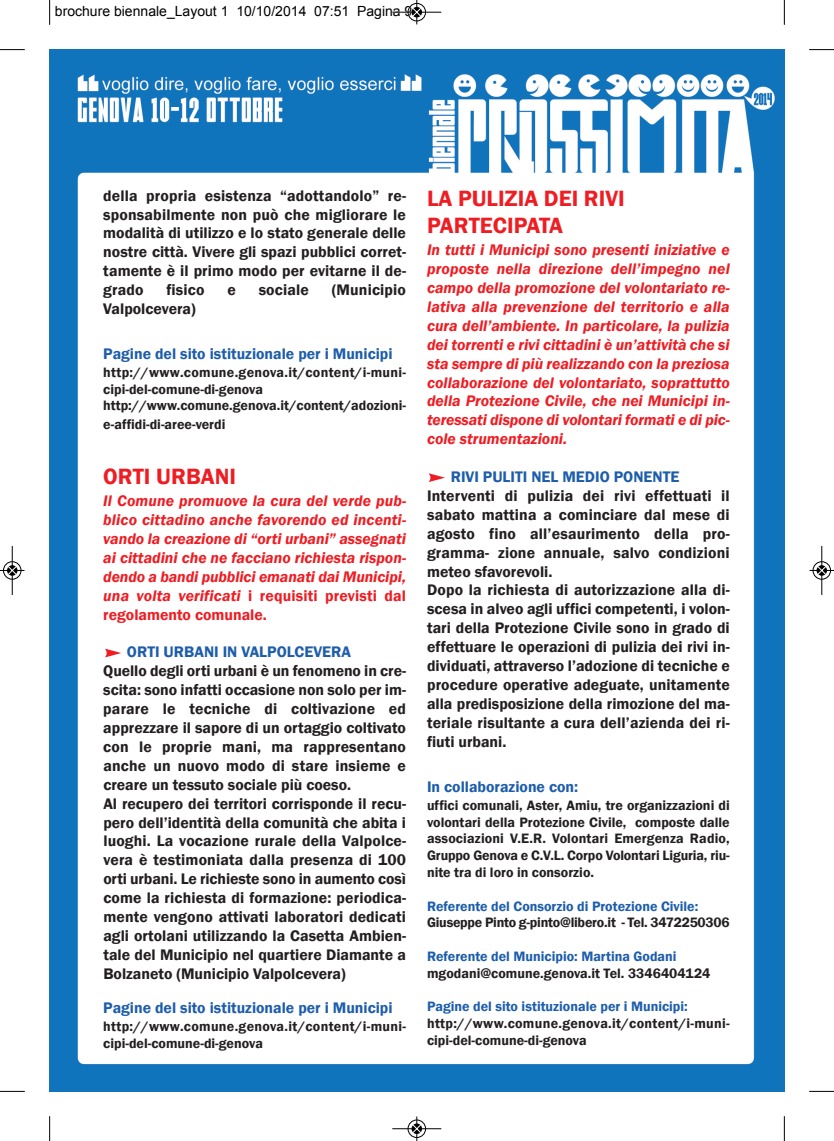
<style>
.page{position:relative;width:834px;height:1141px;background:#fff}
.page>*{position:absolute;margin:0;border:0;box-sizing:border-box;transform-origin:0 0}
.t1{font:600 22.75px/27.3px "Franklin Gothic";color:#ee1d23}
.t2{font:600 15.75px/18.9px "Franklin Gothic";color:#231f20}
.t3{font:italic 600 15.75px/18.9px "Franklin Gothic";letter-spacing:-.005em;color:#ee1d23;text-align:justify}
.t4{font:600 15.75px "Franklin Gothic";color:#1d5dab}
.t5{font:600 14px/16.8px "Franklin Gothic";color:#231f20}
.t6{font:600 14px/16.8px "Franklin Gothic";letter-spacing:.02em;color:#231f20}
.t7{font:600 14px "Franklin Gothic";color:#1d5dab}
.t8{font:14px "Arial";color:#000}
.s1{font-style:normal}
</style>
<div class="page">
<img style="left:50px;top:50px;width:734px;height:1041px">
<svg style="left:105px;top:649px;width:16px;height:8px"></svg>
<svg style="left:429px;top:473px;width:16px;height:9px"></svg>
<svg style="left:49px;top:0;width:1px;height:25px"></svg>
<svg style="left:0;top:49px;width:25px;height:1px"></svg>
<svg style="left:783px;top:0;width:1px;height:25px"></svg>
<svg style="left:809px;top:49px;width:24px;height:1px"></svg>
<svg style="left:49px;top:1116px;width:1px;height:25px"></svg>
<svg style="left:0;top:1091px;width:25px;height:1px"></svg>
<svg style="left:783px;top:1116px;width:1px;height:25px"></svg>
<svg style="left:809px;top:1091px;width:24px;height:1px"></svg>
<div style="left:407px;top:3px;width:19px;height:19px;border:1px solid #fff;border-radius:50%"></div>
<hr style="left:392px;top:12px;width:49px;height:1px;background:#000">
<div style="left:408px;top:3px;width:17px;height:18px;border:1px solid #000;border-radius:50%"></div>
<svg style="left:412px;top:0;width:9px;height:24px"></svg>
<div style="left:407px;top:1119px;width:19px;height:19px;border:1px solid #fff;border-radius:50%"></div>
<hr style="left:392px;top:1128px;width:49px;height:1px;background:#000">
<div style="left:408px;top:1120px;width:17px;height:18px;border:1px solid #000;border-radius:50%"></div>
<svg style="left:412px;top:1116px;width:9px;height:25px"></svg>
<div style="left:3px;top:561px;width:19px;height:19px;border:1px solid #fff;border-radius:50%"></div>
<hr style="left:12px;top:546px;width:1px;height:49px;background:#000">
<div style="left:3px;top:561px;width:18px;height:18px;border:1px solid #000;border-radius:50%"></div>
<svg style="left:0;top:566px;width:24px;height:9px"></svg>
<div style="left:812px;top:561px;width:19px;height:19px;border:1px solid #fff;border-radius:50%"></div>
<hr style="left:821px;top:546px;width:1px;height:49px;background:#000">
<div style="left:812px;top:561px;width:18px;height:18px;border:1px solid #000;border-radius:50%"></div>
<svg style="left:809px;top:566px;width:24px;height:9px"></svg>
<p class="t8" style="left:55px;top:3px;width:359px">brochure biennale_Layout 1 10/10/2014 07:51 Pagina 9</p>
<p class="t2" style="left:103px;top:186px;width:304px;text-align:justify">della propria esistenza “adottandolo” re&shy;sponsabilmente non può che migliorare le modalità di utilizzo e lo stato generale delle nostre città. Vivere gli spazi pubblici corret&shy;tamente è il primo modo per evitarne il de&shy;grado</p>
<p class="t2" style="left:166px;top:280px;width:40px">fisico</p>
<p class="t2" style="left:227px;top:280px;width:10px">e</p>
<p class="t2" style="left:258px;top:280px;width:52px">sociale</p>
<p class="t2" style="left:331px;top:280px;width:76px">(Municipio</p>
<p class="t2" style="left:103px;top:299px;width:94px">Valpolcevera)</p>
<p class="t4" style="left:103px;top:345px;width:291px">Pagine del sito istituzionale per i Municipi</p>
<p class="t5" style="left:103px;top:363px;width:304px">http://www.comune.genova.it/content/i-muni&shy;cipi-del-comune-di-genova http://www.comune.genova.it/content/adozioni&shy;e-affidi-di-aree-verdi</p>
<h1 class="t1" style="left:103px;top:462px;width:134px">ORTI URBANI</h1>
<p class="t3" style="left:103px;top:491px;width:304px">Il Comune promuove la cura del verde pub&shy;blico cittadino anche favorendo ed incenti&shy;vando la creazione di “orti urbani” assegnati ai cittadini che ne facciano richiesta rispon&shy;dendo a bandi pubblici emanati dai Municipi, una volta verificati <span class="s1">i requisiti previsti dal regolamento comunale.</span></p>
<p class="t4" style="left:127px;top:643px;width:226px">ORTI URBANI IN VALPOLCEVERA</p>
<p class="t2" style="left:103px;top:661px;width:304px">Quello degli orti urbani è un fenomeno in cre&shy;scita: sono infatti occasione non solo per im&shy;parare le tecniche di coltivazione ed apprezzare il sapore di un ortaggio coltivato con le proprie mani, ma rappresentano anche un nuovo modo di stare insieme e creare un tessuto sociale più coeso.<br>Al recupero dei territori corrisponde il recu&shy;pero dell’identità della comunità che abita i luoghi. La vocazione rurale della Valpolce&shy;vera è testimoniata dalla presenza di 100 orti urbani. Le richieste sono in aumento così come la richiesta di formazione: periodica&shy;mente vengono attivati laboratori dedicati agli ortolani utilizzando la Casetta Ambien&shy;tale del Municipio nel quartiere Diamante a Bolzaneto (Municipio Valpolcevera)</p>
<p class="t4" style="left:103px;top:999px;width:291px">Pagine del sito istituzionale per i Municipi</p>
<p class="t6" style="left:103px;top:1018px;width:304px">http://www.comune.genova.it/content/i-muni&shy;cipi-del-comune-di-genova</p>
<h1 class="t1" style="left:427px;top:184px;width:199px">LA PULIZIA DEI RIVI<br>PARTECIPATA</h1>
<p class="t3" style="left:427px;top:240px;width:304px">In tutti i Municipi sono presenti iniziative e proposte nella direzione dell’impegno nel campo della promozione del volontariato re&shy;lativa alla prevenzione del territorio e alla cura dell’ambiente. In particolare, la pulizia dei torrenti e rivi cittadini è un’attività che si sta sempre di più realizzando con la preziosa collaborazione del volontariato, soprattutto della Protezione Civile, che nei Municipi in&shy;teressati dispone di volontari formati e di pic&shy;cole strumentazioni.</p>
<p class="t4" style="left:450px;top:468px;width:230px">RIVI PULITI NEL MEDIO PONENTE</p>
<p class="t2" style="left:427px;top:486px;width:304px">Interventi di pulizia dei rivi effettuati il sabato mattina a cominciare dal mese di agosto fino all’esaurimento della pro&shy;gramma- zione annuale, salvo condizioni meteo sfavorevoli.<br>Dopo la richiesta di autorizzazione alla di&shy;scesa in alveo agli uffici competenti, i volon&shy;tari della Protezione Civile sono in grado di effettuare le operazioni di pulizia dei rivi in&shy;dividuati, attraverso l’adozione di tecniche e procedure operative adeguate, unitamente alla predisposizione della rimozione del ma&shy;teriale risultante a cura dell’azienda dei ri&shy;fiuti urbani.</p>
<p class="t4" style="left:427px;top:778px;width:153px">In collaborazione con:</p>
<p class="t5" style="left:427px;top:797px;width:304px;text-align:justify">uffici comunali, Aster, Amiu, tre organizzazioni di volontari della Protezione Civile, composte dalle associazioni V.E.R. Volontari Emergenza Radio, Gruppo Genova e C.V.L. Corpo Volontari Liguria, riu&shy;nite tra di loro in consorzio.</p>
<p class="t7" style="left:427px;top:898px;width:273px">Referente del Consorzio di Protezione Civile:</p>
<p class="t5" style="left:427px;top:914px;width:304px">Giuseppe Pinto g-pinto@libero.it - Tel. 3472250306</p>
<p class="t7" style="left:427px;top:948px;width:251px">Referente del Municipio: Martina Godani</p>
<p class="t5" style="left:427px;top:965px;width:285px">mgodani@comune.genova.it Tel. 3346404124</p>
<p class="t7" style="left:427px;top:999px;width:262px">Pagine del sito istituzionale per i Municipi:</p>
<p class="t6" style="left:427px;top:1015px;width:304px">http://www.comune.genova.it/content/i-muni&shy;cipi-del-comune-di-genova</p>
</div>
